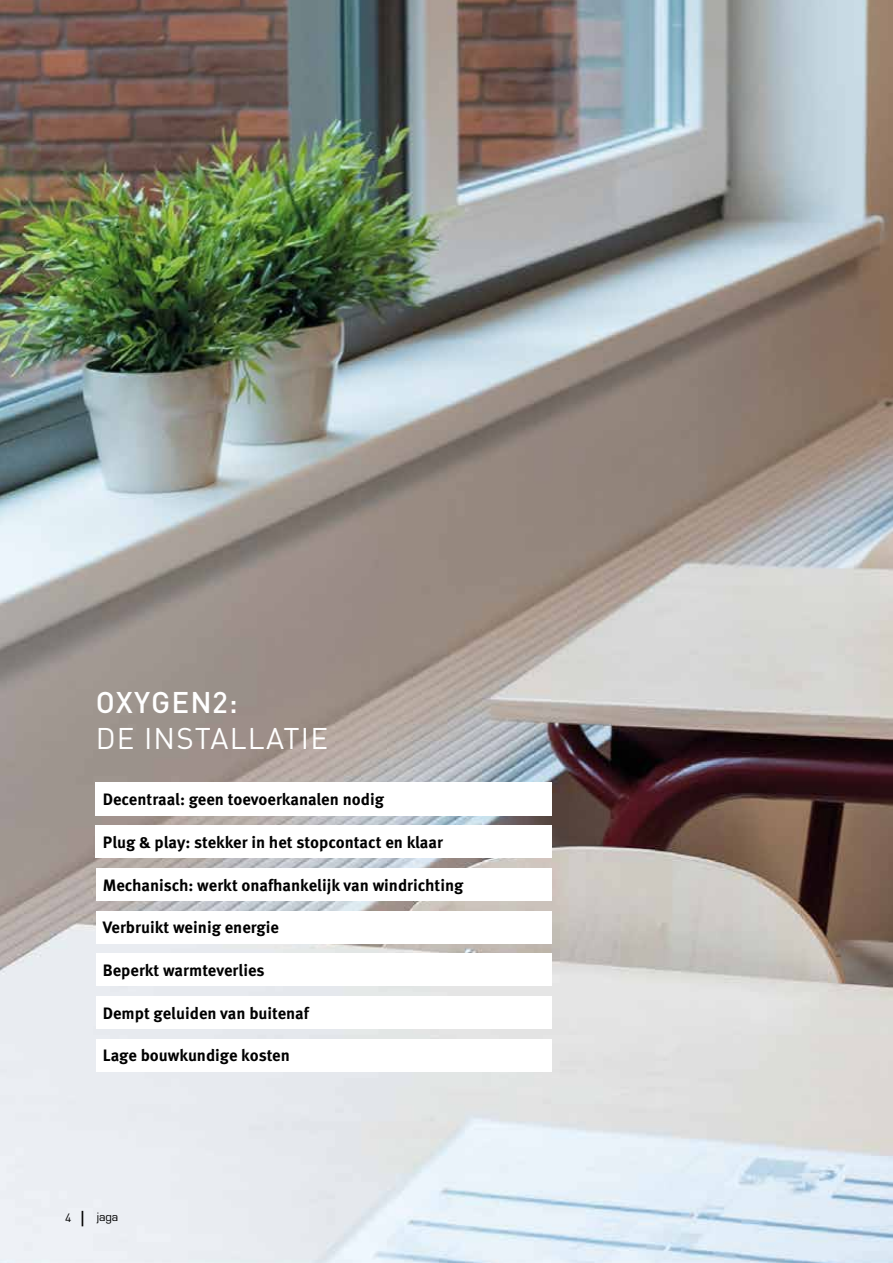
<style>
.page{position:relative;width:893px;height:1263px;background:#fff}
.page>*{position:absolute;margin:0;border:0;box-sizing:border-box;transform-origin:0 0}
.t1{font:29.55px "DIN Pro";letter-spacing:.04em;color:#fff}
.t2{font:500 29.55px "DIN Pro";letter-spacing:.035em;color:#fff}
.t3{font:700 16.5px "Meta Pro";color:#000}
.t4{font:500 11.25px "Eurostile LTCE";color:#000}
.s1{font-family:"DIN Pro";font-weight:400;font-size:12px}
.s2{font-family:"DIN Pro";font-weight:700;font-size:18px}
</style>
<div class="page">
<img style="left:0;top:0;width:893px;height:1263px">
<div style="left:96px;top:782px;width:456px;height:34px;background:#fff"></div>
<div style="left:96px;top:826px;width:456px;height:32px;background:#fff"></div>
<div style="left:96px;top:868px;width:455px;height:33px;background:#fff"></div>
<div style="left:96px;top:911px;width:455px;height:32px;background:#fff"></div>
<div style="left:96px;top:953px;width:455px;height:32px;background:#fff"></div>
<div style="left:96px;top:996px;width:455px;height:33px;background:#fff"></div>
<div style="left:96px;top:1039px;width:455px;height:32px;background:#fff"></div>
<h1 class="t2" style="left:96px;top:682px;width:143px">OXYGEN2:</h1>
<h1 class="t1" style="left:96px;top:718px;width:234px">DE INSTALLATIE</h1>
<p class="t3" style="left:103px;top:789px;width:283px">Decentraal: geen toevoerkanalen nodig</p>
<p class="t3" style="left:103px;top:832px;width:342px">Plug &amp; play: stekker in het stopcontact en klaar</p>
<p class="t3" style="left:103px;top:875px;width:362px">Mechanisch: werkt onafhankelijk van windrichting</p>
<p class="t3" style="left:103px;top:917px;width:178px">Verbruikt weinig energie</p>
<p class="t3" style="left:103px;top:959px;width:163px">Beperkt warmteverlies</p>
<p class="t3" style="left:103px;top:1003px;width:208px">Dempt geluiden van buitenaf</p>
<p class="t3" style="left:103px;top:1045px;width:189px">Lage bouwkundige kosten</p>
<p class="t4" style="left:65px;top:1210px;width:55px"><span class="s1">4</span> <span class="s2">|</span> jaga</p>
</div>
